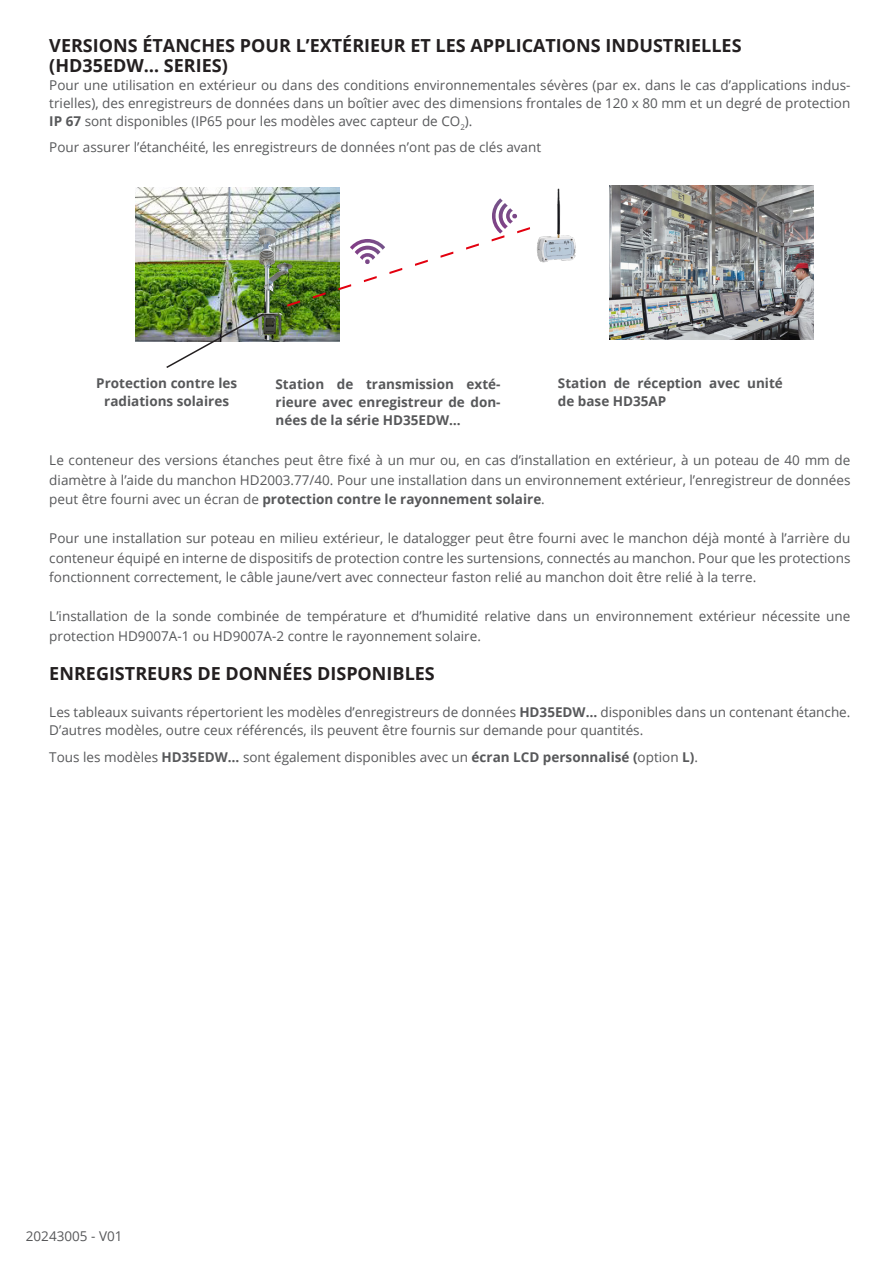
<style>
.page{position:relative;width:893px;height:1263px;background:#fff}
.page>*{position:absolute;margin:0;border:0;box-sizing:border-box;transform-origin:0 0}
.titre{font:700 18px/19.5px "Open Sans";color:#231f20}
.Texte{font:13.5px/19.5px "Open Sans";color:#57585a;text-align:justify}
.Texte_corps{font:13.5px/18px "Open Sans";color:#57585a;text-align:justify}
.Texte_corps-2{font:700 13.5px/18px "Open Sans";color:#57585a;text-align:center}
.tc{font:13.5px "Open Sans";color:#57585a}
.s1{font-weight:700}
</style>
<div class="page">
<img style="left:135px;top:188px;width:204px;height:153px">
<img style="left:609px;top:186px;width:204px;height:153px">
<img style="left:537px;top:188px;width:39px;height:75px">
<img style="left:231px;top:221px;width:79px;height:120px">
<img style="left:165px;top:312px;width:101px;height:56px">
<img style="left:286px;top:198px;width:244px;height:110px">
<p class="titre" style="left:49px;top:35px;width:694px">VERSIONS ÉTANCHES POUR L’EXTÉRIEUR ET LES APPLICATIONS INDUSTRIELLES (HD35EDW… SERIES)</p>
<p class="Texte_corps" style="left:49px;top:75px;width:803px">Pour une utilisation en extérieur ou dans des conditions environnementales sévères (par ex. dans le cas d’applications indus&shy;trielles), des enregistreurs de données dans un boîtier avec des dimensions frontales de 120 x 80 mm et un degré de protection <span class="s1">IP 67</span> sont disponibles (IP65 pour les modèles avec capteur de CO<sub>2</sub>).</p>
<p class="Texte_corps" style="left:49px;top:138px;width:493px">Pour assurer l’étanchéité, les enregistreurs de données n’ont pas de clés avant</p>
<p class="Texte_corps-2" style="left:96px;top:374px;width:142px">Protection contre les radiations solaires</p>
<p class="Texte_corps-2" style="left:276px;top:375px;width:227px;text-align:justify">Station de transmission exté&shy;rieure avec enregistreur de don&shy;nées de la série HD35EDW…</p>
<p class="Texte_corps-2" style="left:558px;top:374px;width:226px;text-align:left">Station de réception avec unité de base HD35AP</p>
<p class="Texte" style="left:49px;top:450px;width:803px">Le conteneur des versions étanches peut être fixé à un mur ou, en cas d’installation en extérieur, à un poteau de 40 mm de diamètre à l’aide du manchon HD2003.77/40. Pour une installation dans un environnement extérieur, l’enregistreur de données peut être fourni avec un écran de <span class="s1">protection contre le rayonnement solaire</span>.</p>
<p class="Texte" style="left:49px;top:528px;width:803px">Pour une installation sur poteau en milieu extérieur, le datalogger peut être fourni avec le manchon déjà monté à l’arrière du conteneur équipé en interne de dispositifs de protection contre les surtensions, connectés au manchon. Pour que les protections fonctionnent correctement, le câble jaune/vert avec connecteur faston relié au manchon doit être relié à la terre.</p>
<p class="Texte" style="left:49px;top:606px;width:803px">L’installation de la sonde combinée de température et d’humidité relative dans un environnement extérieur nécessite une protection HD9007A-1 ou HD9007A-2 contre le rayonnement solaire.</p>
<p class="titre" style="left:49px;top:663px;width:387px">ENREGISTREURS DE DONNÉES DISPONIBLES</p>
<p class="Texte_corps" style="left:49px;top:703px;width:803px">Les tableaux suivants répertorient les modèles d’enregistreurs de données <span class="s1">HD35EDW…</span> disponibles dans un contenant étanche.<br>D’autres modèles, outre ceux référencés, ils peuvent être fournis sur demande pour quantités.</p>
<p class="Texte_corps" style="left:49px;top:748px;width:650px">Tous les modèles <span class="s1">HD35EDW…</span> sont également disponibles avec un <span class="s1">écran LCD personnalisé (</span>option <span class="s1">L)</span>.</p>
<p class="tc" style="left:26px;top:1226px;width:98px">20243005 - V01</p>
</div>
